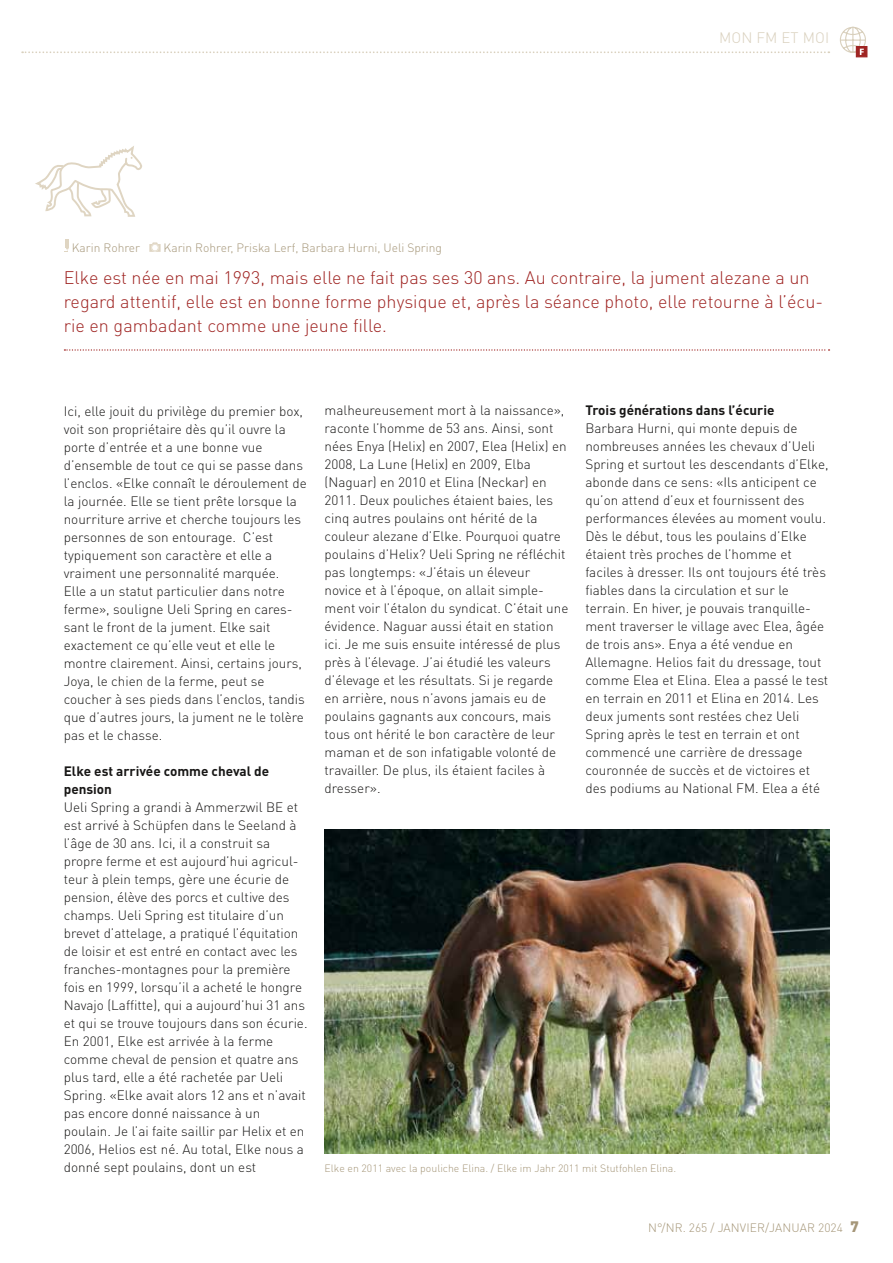
<style>
.page{position:relative;width:893px;height:1263px;background:#fff}
.page>*{position:absolute;margin:0;border:0;box-sizing:border-box;transform-origin:0 0}
.t1{font:300 18px/24px "DINOT";color:#9f2422}
.t2{font:300 15px "DINOT";letter-spacing:.01em;color:#d9d0bd}
.t3{font:300 13.5px/18px "DINOT";color:#181716}
.t4{font:700 13.5px/18px "DINOT";color:#181716}
.t5{font:300 12px "DINOT";color:#a59678}
.t6{font:300 10.5px "DINOT";color:#a59678}
.s1{font-weight:900;font-size:15px}
</style>
<div class="page">
<img style="left:325px;top:830px;width:504px;height:324px">
<svg style="left:64px;top:349px;width:765px;height:2px"></svg>
<svg style="left:64px;top:239px;width:5px;height:13px"></svg>
<svg style="left:149px;top:242px;width:12px;height:10px"></svg>
<svg style="left:35px;top:146px;width:107px;height:71px"></svg>
<svg style="left:22px;top:51px;width:807px;height:2px"></svg>
<div style="left:856px;top:46px;width:11px;height:11px;background:#9f2422"></div>
<svg style="left:840px;top:26px;width:26px;height:29px"></svg>
<p class="t2" style="left:719px;top:27px;width:112px">MON FM ET MOI</p>
<p class="t5" style="left:72px;top:239px;width:70px">Karin Rohrer</p>
<p class="t5" style="left:164px;top:239px;width:280px">Karin Rohrer, Priska Lerf, Barbara Hurni, Ueli Spring</p>
<h1 class="t1" style="left:64px;top:265px;width:761px">Elke est née en mai 1993, mais elle ne fait pas ses 30 ans. Au contraire, la jument alezane a un regard attentif, elle est en bonne forme physique et, après la séance photo, elle retourne à l’écu&shy;rie en gambadant comme une jeune fille.</h1>
<p class="t3" style="left:64px;top:401px;width:244px">Ici, elle jouit du privilège du premier box, voit son propriétaire dès qu’il ouvre la porte d’entrée et a une bonne vue d’ensemble de tout ce qui se passe dans l’enclos. «Elke connaît le déroulement de la journée. Elle se tient prête lorsque la nourriture arrive et cherche toujours les personnes de son entourage. C’est typiquement son caractère et elle a vraiment une personnalité marquée.<br>Elle a un statut particulier dans notre ferme», souligne Ueli Spring en cares&shy;sant le front de la jument. Elke sait exactement ce qu’elle veut et elle le montre clairement. Ainsi, certains jours, Joya, le chien de la ferme, peut se coucher à ses pieds dans l’enclos, tandis que d’autres jours, la jument ne le tolère pas et le chasse.</p>
<p class="t4" style="left:64px;top:761px;width:207px">Elke est arrivée comme cheval de pension</p>
<p class="t3" style="left:64px;top:797px;width:245px">Ueli Spring a grandi à Ammerzwil BE et est arrivé à Schüpfen dans le Seeland à l’âge de 30 ans. Ici, il a construit sa propre ferme et est aujourd’hui agricul&shy;teur à plein temps, gère une écurie de pension, élève des porcs et cultive des champs. Ueli Spring est titulaire d’un brevet d’attelage, a pratiqué l’équitation de loisir et est entré en contact avec les franches-montagnes pour la première fois en 1999, lorsqu’il a acheté le hongre Navajo (Laffitte), qui a aujourd’hui 31 ans et qui se trouve toujours dans son écurie.<br>En 2001, Elke est arrivée à la ferme comme cheval de pension et quatre ans plus tard, elle a été rachetée par Ueli Spring. «Elke avait alors 12 ans et n’avait pas encore donné naissance à un poulain. Je l’ai faite saillir par Helix et en 2006, Helios est né. Au total, Elke nous a donné sept poulains, dont un est</p>
<p class="t3" style="left:325px;top:401px;width:245px">malheureusement mort à la naissance», raconte l’homme de 53 ans. Ainsi, sont nées Enya (Helix) en 2007, Elea (Helix) en 2008, La Lune (Helix) en 2009, Elba (Naguar) en 2010 et Elina (Neckar) en 2011. Deux pouliches étaient baies, les cinq autres poulains ont hérité de la couleur alezane d’Elke. Pourquoi quatre poulains d’Helix? Ueli Spring ne réfléchit pas longtemps: «J’étais un éleveur novice et à l’époque, on allait simple&shy;ment voir l’étalon du syndicat. C’était une évidence. Naguar aussi était en station ici. Je me suis ensuite intéressé de plus près à l’élevage. J’ai étudié les valeurs d’élevage et les résultats. Si je regarde en arrière, nous n’avons jamais eu de poulains gagnants aux concours, mais tous ont hérité le bon caractère de leur maman et de son infatigable volonté de travailler. De plus, ils étaient faciles à dresser».</p>
<p class="t4" style="left:585px;top:401px;width:191px">Trois générations dans l’écurie</p>
<p class="t3" style="left:585px;top:419px;width:245px">Barbara Hurni, qui monte depuis de nombreuses années les chevaux d’Ueli Spring et surtout les descendants d’Elke, abonde dans ce sens: «Ils anticipent ce qu’on attend d’eux et fournissent des performances élevées au moment voulu.<br>Dès le début, tous les poulains d’Elke étaient très proches de l’homme et faciles à dresser. Ils ont toujours été très fiables dans la circulation et sur le terrain. En hiver, je pouvais tranquille&shy;ment traverser le village avec Elea, âgée de trois ans». Enya a été vendue en Allemagne. Helios fait du dressage, tout comme Elea et Elina. Elea a passé le test en terrain en 2011 et Elina en 2014. Les deux juments sont restées chez Ueli Spring après le test en terrain et ont commencé une carrière de dressage couronnée de succès et de victoires et des podiums au National FM. Elea a été</p>
<p class="t6" style="left:325px;top:1161px;width:353px">Elke en 2011 avec la pouliche Elina. / Elke im Jahr 2011 mit Stutfohlen Elina.</p>
<p class="t5" style="left:648px;top:1219px;width:212px">N°/NR. 265 / JANVIER/JANUAR 2024 <span class="s1">7</span></p>
</div>
